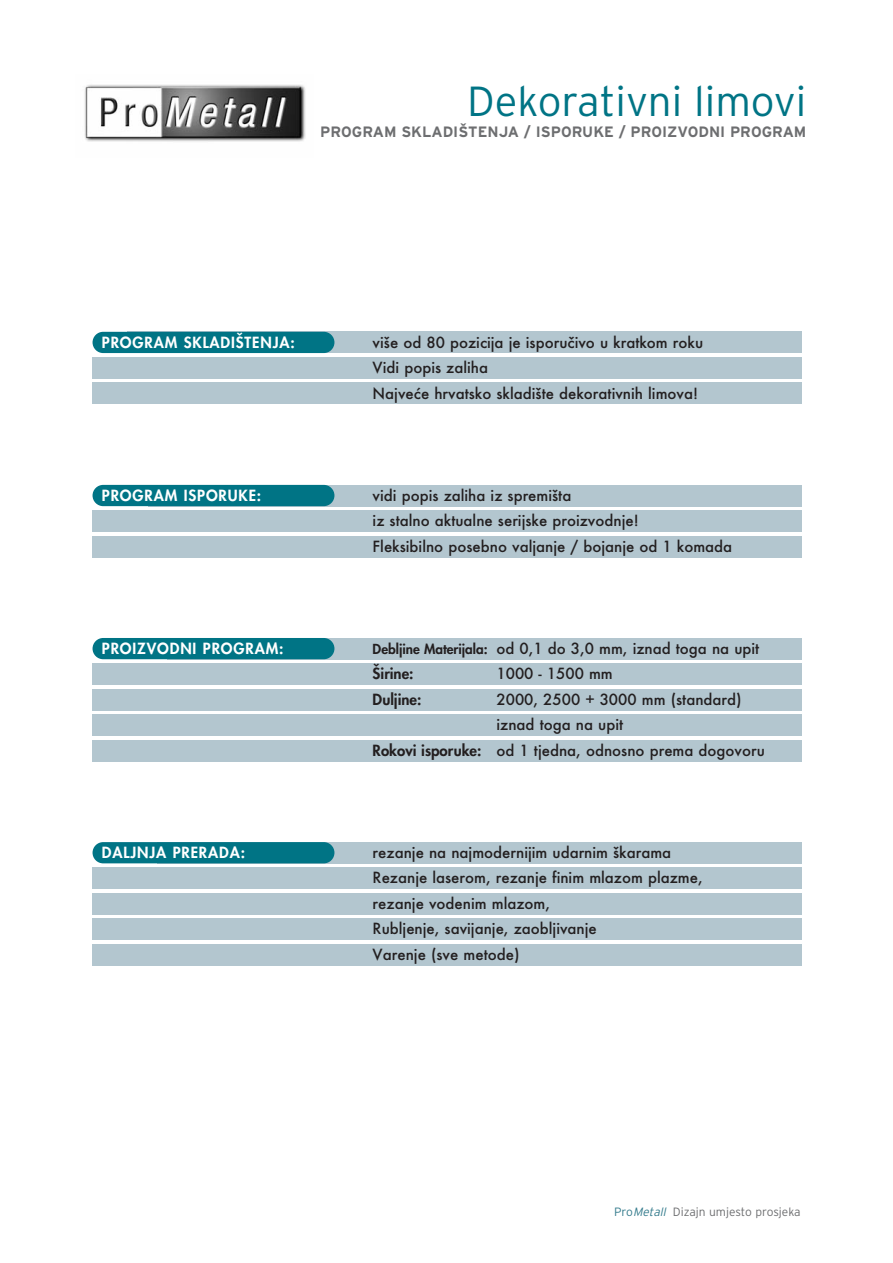
<style>
.page{position:relative;width:893px;height:1263px;background:#fff}
.page>*{position:absolute;margin:0;border:0;box-sizing:border-box;transform-origin:0 0}
.t1{font:300 42px "Interstate";color:#007485}
.t2{font:500 15px/25.5px "Futura";color:#231f20}
.t3{font:800 15px "Futura";letter-spacing:.06em;color:#fff}
.t4{font:700 15px "Interstate";color:#6d6e70}
.t5{font:800 15px "Futura";color:#231f20}
.t6{font:300 12px "Interstate";color:#6d6e70}
.s1{font-weight:800;font-size:13.5px}
.s2{font-weight:800}
.s3{color:#357c8d}
.s4{font-style:italic;color:#357c8d}
</style>
<div class="page">
<img style="left:84px;top:84px;width:222px;height:58px">
<div style="left:127px;top:332px;width:675px;height:21px;background:#b3c6cf"></div>
<div style="left:93px;top:332px;width:241px;height:21px;background:#007485;border-radius:11px"></div>
<div style="left:93px;top:357px;width:709px;height:22px;background:#b3c6cf"></div>
<div style="left:93px;top:383px;width:709px;height:21px;background:#b3c6cf"></div>
<div style="left:148px;top:485px;width:654px;height:21px;background:#b3c6cf"></div>
<div style="left:93px;top:485px;width:241px;height:21px;background:#007485;border-radius:11px"></div>
<div style="left:93px;top:510px;width:709px;height:22px;background:#b3c6cf"></div>
<div style="left:93px;top:536px;width:709px;height:21px;background:#b3c6cf"></div>
<div style="left:167px;top:638px;width:635px;height:21px;background:#b3c6cf"></div>
<div style="left:93px;top:638px;width:241px;height:21px;background:#007485;border-radius:11px"></div>
<div style="left:93px;top:663px;width:709px;height:22px;background:#b3c6cf"></div>
<div style="left:93px;top:689px;width:709px;height:21px;background:#b3c6cf"></div>
<div style="left:93px;top:714px;width:709px;height:22px;background:#b3c6cf"></div>
<div style="left:93px;top:740px;width:709px;height:21px;background:#b3c6cf"></div>
<div style="left:157px;top:842px;width:645px;height:21px;background:#b3c6cf"></div>
<div style="left:93px;top:842px;width:241px;height:21px;background:#007485;border-radius:11px"></div>
<div style="left:93px;top:868px;width:709px;height:21px;background:#b3c6cf"></div>
<div style="left:93px;top:893px;width:709px;height:21px;background:#b3c6cf"></div>
<div style="left:93px;top:919px;width:709px;height:21px;background:#b3c6cf"></div>
<div style="left:93px;top:944px;width:709px;height:21px;background:#b3c6cf"></div>
<p class="t1" style="left:467px;top:86px;width:341px">Dekorativni limovi</p>
<p class="t4" style="left:320px;top:126px;width:488px">PROGRAM SKLADIŠTENJA / ISPORUKE / PROIZVODNI PROGRAM</p>
<p class="t3" style="left:102px;top:335px;width:194px">PROGRAM SKLADIŠTENJA:</p>
<p class="t2" style="left:373px;top:331px;width:332px">više od 80 pozicija je isporučivo u kratkom roku<br>Vidi popis zaliha<br>Najveće hrvatsko skladište dekorativnih limova!</p>
<p class="t3" style="left:102px;top:488px;width:161px">PROGRAM ISPORUKE:</p>
<p class="t2" style="left:373px;top:484px;width:361px">vidi popis zaliha iz spremišta<br>iz stalno aktualne serijske proizvodnje!<br>Fleksibilno posebno valjanje / bojanje od 1 komada</p>
<p class="t3" style="left:102px;top:641px;width:183px">PROIZVODNI PROGRAM:</p>
<p class="t2" style="left:373px;top:637px;width:388px"><span class="s1">Debljine Materijala:</span> od 0,1 do 3,0 mm, iznad toga na upit<br><span class="s2">Širine:</span></p>
<p class="t2" style="left:496px;top:662px;width:118px">1000 - 1500 mm</p>
<p class="t5" style="left:373px;top:692px;width:50px">Duljine:</p>
<p class="t2" style="left:496px;top:688px;width:247px">2000, 2500 + 3000 mm (standard)</p>
<p class="t2" style="left:496px;top:713px;width:128px">iznad toga na upit</p>
<p class="t2" style="left:373px;top:739px;width:394px"><span class="s2">Rokovi isporuke:</span> od 1 tjedna, odnosno prema dogovoru</p>
<p class="t3" style="left:102px;top:845px;width:145px">DALJNJA PRERADA:</p>
<p class="t2" style="left:373px;top:841px;width:332px">rezanje na najmodernijim udarnim škarama Rezanje laserom, rezanje finim mlazom plazme, rezanje vodenim mlazom,<br>Rubljenje, savijanje, zaobljivanje<br>Varenje (sve metode)</p>
<p class="t6" style="left:614px;top:1207px;width:188px"><span class="s3">Pro</span><span class="s4">Metall</span> Dizajn umjesto prosjeka</p>
</div>
